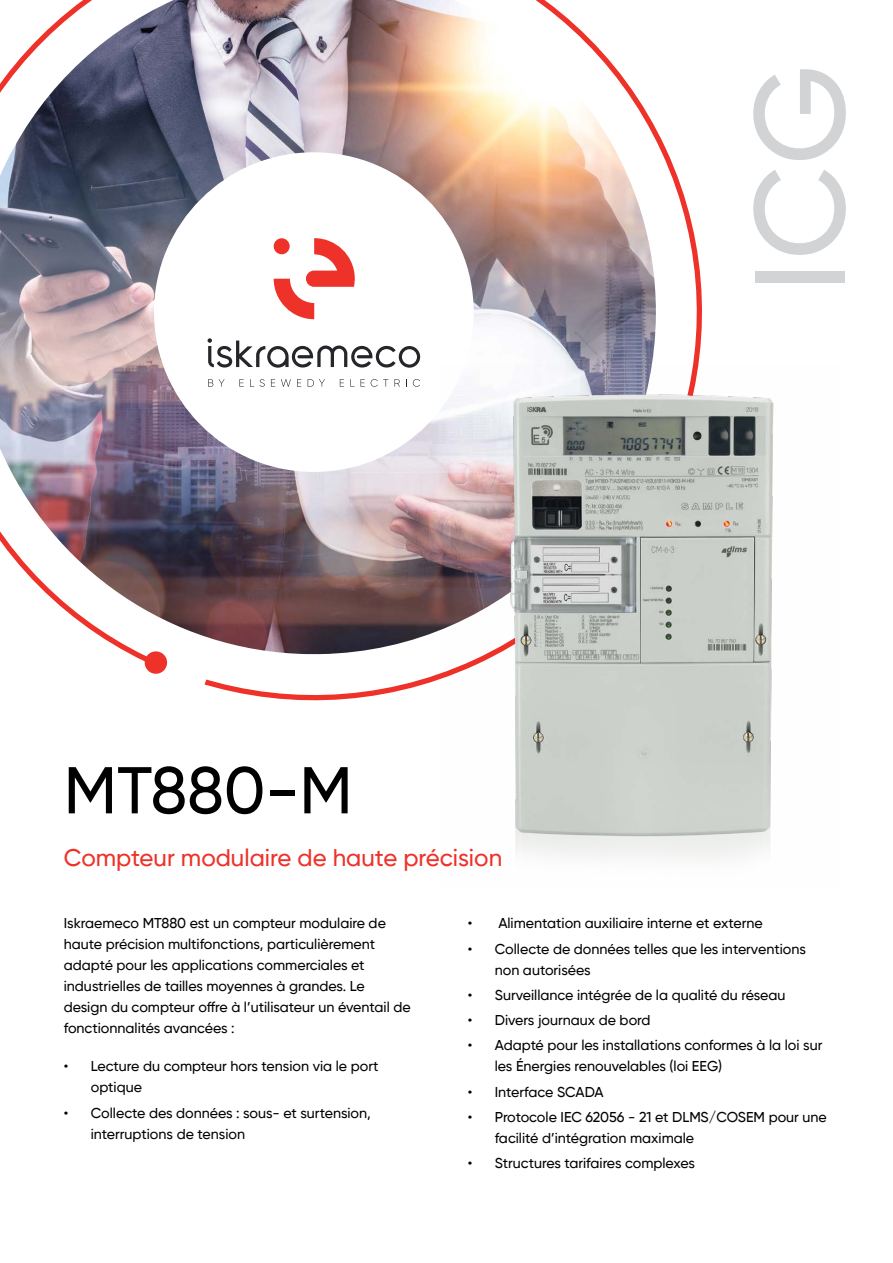
<style>
.page{position:relative;width:893px;height:1263px;background:#fff}
.page>*{position:absolute;margin:0;border:0;box-sizing:border-box;transform-origin:0 0}
.t1{font:500 127.5px "Gilroy";color:#d1d3d4}
.t2{font:500 66px "Gilroy";color:#000}
.t3{font:500 24px "Gilroy";color:#ee3129}
.t4{font:500 14.25px/21px "Gilroy";color:#000}
</style>
<div class="page">
<svg style="left:130px;top:654px;width:310px;height:47px"></svg>
<svg style="left:143px;top:654px;width:26px;height:21px"></svg>
<img style="left:0;top:0;width:656px;height:654px">
<div style="left:154px;top:152px;width:320px;height:320px;background:#fff;border-radius:50%"></div>
<img style="left:440px;top:364px;width:334px;height:495px">
<svg style="left:274px;top:238px;width:81px;height:81px"></svg>
<div style="left:274px;top:238px;width:16px;height:16px;background:#ee3129;border-radius:50%"></div>
<svg style="left:208px;top:338px;width:212px;height:30px"></svg>
<svg style="left:281px;top:379px;width:10px;height:8px"></svg>
<svg style="left:297px;top:379px;width:4px;height:8px"></svg>
<svg style="left:271px;top:379px;width:4px;height:8px"></svg>
<svg style="left:239px;top:379px;width:5px;height:8px"></svg>
<svg style="left:260px;top:379px;width:5px;height:8px"></svg>
<svg style="left:219px;top:379px;width:6px;height:8px"></svg>
<svg style="left:208px;top:379px;width:5px;height:8px"></svg>
<svg style="left:361px;top:379px;width:4px;height:8px"></svg>
<svg style="left:394px;top:379px;width:6px;height:8px"></svg>
<svg style="left:413px;top:379px;width:7px;height:8px"></svg>
<svg style="left:371px;top:379px;width:17px;height:8px"></svg>
<svg style="left:308px;top:379px;width:17px;height:8px"></svg>
<svg style="left:340px;top:379px;width:4px;height:8px"></svg>
<h2 class="t2" style="left:64px;top:750px;width:290px">MT880-M</h2>
<h3 class="t3" style="left:64px;top:843px;width:440px">Compteur modulaire de haute précision</h3>
<h1 class="t1" style="left:721px;top:292px;width:229px;rotate:-90deg">ICG</h1>
<p class="t4" style="left:64px;top:913px;width:348px">Iskraemeco MT880 est un compteur modulaire de haute précision multifonctions, particulièrement adapté pour les applications commerciales et industrielles de tailles moyennes à grandes. Le design du compteur offre à l’utilisateur un éventail de fonctionnalités avancées :</p>
<p class="t4" style="left:91px;top:1056px;width:289px;text-indent:-27px">• Lecture du compteur hors tension via le port optique</p>
<p class="t4" style="left:91px;top:1102px;width:282px;text-indent:-27px">• Collecte des données : sous- et surtension, interruptions de tension</p>
<p class="t4" style="left:468px;top:913px;width:296px">• Alimentation auxiliaire interne et externe</p>
<p class="t4" style="left:495px;top:938px;width:313px;text-indent:-27px">• Collecte de données telles que les interventions non autorisées</p>
<p class="t4" style="left:468px;top:984px;width:319px">• Surveillance intégrée de la qualité du réseau</p>
<p class="t4" style="left:468px;top:1009px;width:184px">• Divers journaux de bord</p>
<p class="t4" style="left:495px;top:1035px;width:329px;text-indent:-27px">• Adapté pour les installations conformes à la loi sur les Énergies renouvelables (loi EEG)</p>
<p class="t4" style="left:468px;top:1081px;width:138px">• Interface SCADA</p>
<p class="t4" style="left:495px;top:1106px;width:334px;text-indent:-27px">• Protocole IEC 62056 - 21 et DLMS/COSEM pour une facilité d’intégration maximale</p>
<p class="t4" style="left:468px;top:1152px;width:229px">• Structures tarifaires complexes</p>
</div>
